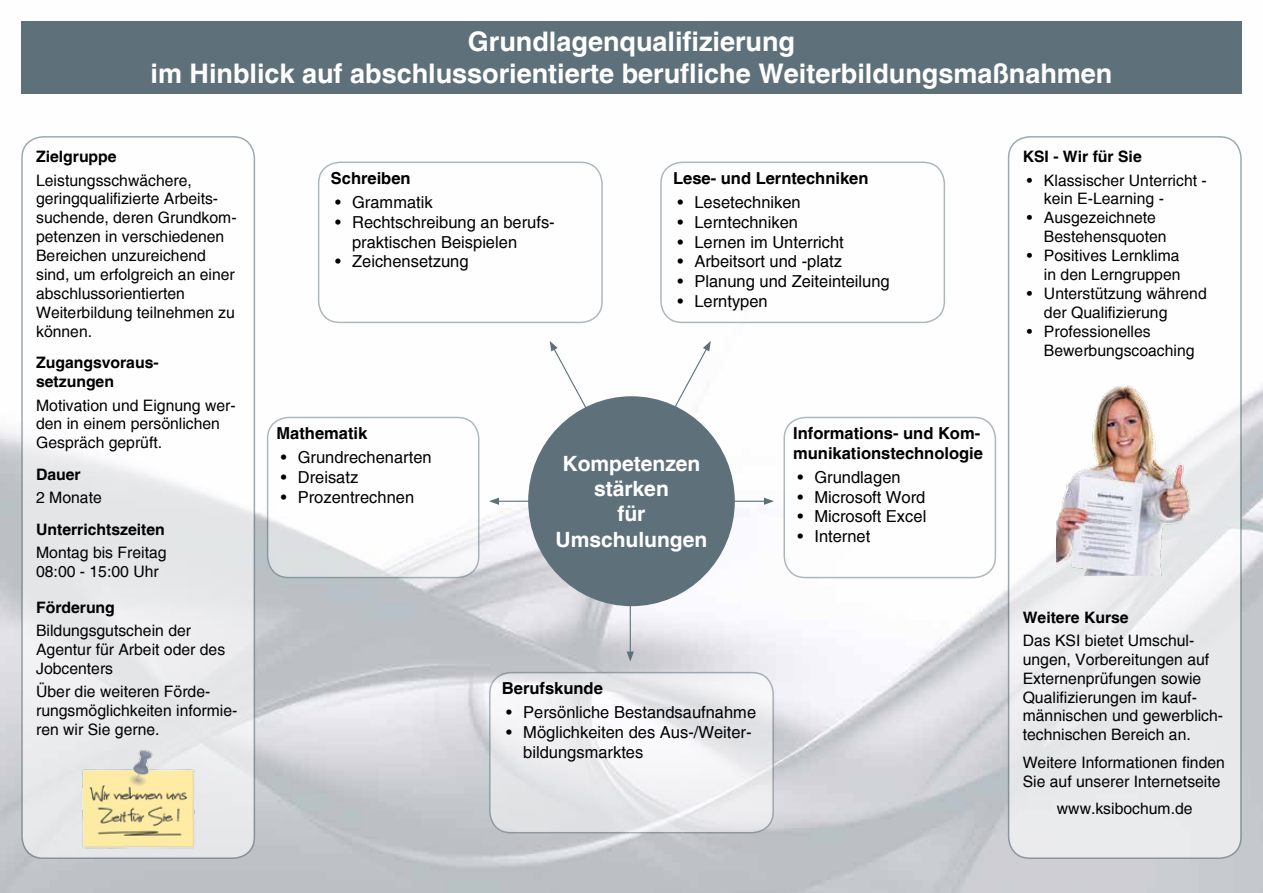
<style>
.page{position:relative;width:1263px;height:893px;background:#fff}
.page>*{position:absolute;margin:0;border:0;box-sizing:border-box;transform-origin:0 0}
.t1{font:700 27px/32.4px "Helvetica";color:#fff;text-align:center}
.t2{font:700 21px/25.2px "Helvetica";color:#fff;text-align:center}
.t3{font:16.5px/19.8px "Helvetica";color:#000}
.t4{font:700 16.5px/19.8px "Helvetica";color:#000}
.t5{font:15.75px/18.9px "Helvetica";color:#000}
.t6{font:700 15.75px/18.9px "Helvetica";color:#000}
</style>
<div class="page">
<img style="left:0;top:136px;width:1263px;height:757px">
<div style="left:22px;top:137px;width:232px;height:721px;background:linear-gradient(to bottom,#fff,#e1e3e5);border-radius:21px"></div>
<div style="left:21px;top:136px;width:234px;height:723px;border:2px solid #5e717b;border-radius:21px"></div>
<img style="left:79px;top:746px;width:118px;height:105px">
<div style="left:1008px;top:137px;width:233px;height:721px;background:linear-gradient(to bottom,#fff,#e5e6e9);border-radius:21px"></div>
<div style="left:1008px;top:136px;width:234px;height:723px;border:2px solid #5e717b;border-radius:21px"></div>
<img style="left:1056px;top:385px;width:137px;height:190px">
<div style="left:21px;top:21px;width:1221px;height:73px;background:#5e717b"></div>
<div style="left:529px;top:397px;width:205px;height:208px;background:#5e717b;border-radius:50%"></div>
<div style="left:268px;top:417px;width:211px;height:161px;background:#fff;border-radius:21px"></div>
<div style="left:267px;top:417px;width:212px;height:161px;border:2px solid #5e717b;border-radius:21px"></div>
<div style="left:784px;top:417px;width:211px;height:161px;background:#fff;border-radius:21px"></div>
<div style="left:783px;top:417px;width:213px;height:161px;border:2px solid #5e717b;border-radius:21px"></div>
<svg style="left:490px;top:673px;width:283px;height:160px;fill:#ebeaed"></svg>
<div style="left:489px;top:672px;width:285px;height:161px;border:2px solid #5e717b;border-radius:21px"></div>
<hr style="left:630px;top:599px;width:1px;height:55px;background:#5e717b">
<svg style="left:627px;top:651px;width:7px;height:11px"></svg>
<svg style="left:670px;top:341px;width:41px;height:73px"></svg>
<svg style="left:550px;top:341px;width:40px;height:73px"></svg>
<hr style="left:497px;top:501px;width:40px;height:1px;background:#5e717b">
<svg style="left:489px;top:498px;width:10px;height:7px"></svg>
<hr style="left:726px;top:501px;width:40px;height:1px;background:#5e717b">
<svg style="left:764px;top:498px;width:10px;height:7px"></svg>
<div style="left:661px;top:162px;width:283px;height:160px;background:#fff;border-radius:21px"></div>
<div style="left:660px;top:162px;width:285px;height:161px;border:2px solid #5e717b;border-radius:21px"></div>
<div style="left:319px;top:162px;width:283px;height:160px;background:#fff;border-radius:21px"></div>
<div style="left:318px;top:162px;width:285px;height:161px;border:2px solid #5e717b;border-radius:21px"></div>
<h1 class="t1" style="left:151px;top:25px;width:963px">Grundlagenqualifizierung<br>im Hinblick auf abschlussorientierte berufliche Weiterbildungsmaßnahmen</h1>
<p class="t6" style="left:36px;top:147px;width:82px">Zielgruppe</p>
<p class="t5" style="left:36px;top:171px;width:202px">Leistungsschwächere, geringqualifizierte Arbeits&shy;suchende, deren Grundkom&shy;petenzen in verschiedenen<br>Bereichen unzureichend sind, um erfolgreich an einer abschlussorientierten<br>Weiterbildung teilnehmen zu können.</p>
<p class="t6" style="left:36px;top:353px;width:124px">Zugangsvoraus&shy;setzungen</p>
<p class="t5" style="left:36px;top:396px;width:201px">Motivation und Eignung wer&shy;den in einem persönlichen<br>Gespräch geprüft.</p>
<p class="t6" style="left:36px;top:465px;width:46px">Dauer</p>
<p class="t5" style="left:36px;top:488px;width:67px">2 Monate</p>
<p class="t6" style="left:36px;top:520px;width:130px">Unterrichtszeiten</p>
<p class="t5" style="left:36px;top:543px;width:132px">Montag bis Freitag<br>08:00 - 15:00 Uhr</p>
<p class="t6" style="left:36px;top:598px;width:80px">Förderung</p>
<p class="t5" style="left:36px;top:621px;width:191px">Bildungsgutschein der<br>Agentur für Arbeit oder des<br>Jobcenters</p>
<p class="t5" style="left:36px;top:682px;width:203px">Über die weiteren Förde&shy;rungsmöglichkeiten informie&shy;ren wir Sie gerne.</p>
<p class="t4" style="left:331px;top:168px;width:81px">Schreiben</p>
<p class="t3" style="left:335px;top:192px;width:99px">• Grammatik</p>
<p class="t3" style="left:352px;top:212px;width:204px;text-indent:-17px">• Rechtschreibung an berufs&shy;praktischen Beispielen</p>
<p class="t3" style="left:335px;top:252px;width:135px">• Zeichensetzung</p>
<p class="t4" style="left:673px;top:168px;width:197px">Lese- und Lerntechniken</p>
<p class="t3" style="left:677px;top:192px;width:125px">• Lesetechniken</p>
<p class="t3" style="left:677px;top:212px;width:122px">• Lerntechniken</p>
<p class="t3" style="left:677px;top:232px;width:168px">• Lernen im Unterricht</p>
<p class="t3" style="left:677px;top:252px;width:166px">• Arbeitsort und -platz</p>
<p class="t3" style="left:677px;top:272px;width:214px">• Planung und Zeiteinteilung</p>
<p class="t3" style="left:677px;top:291px;width:92px">• Lerntypen</p>
<p class="t4" style="left:276px;top:423px;width:92px">Mathematik</p>
<p class="t3" style="left:281px;top:447px;width:152px">• Grundrechenarten</p>
<p class="t3" style="left:281px;top:467px;width:79px">• Dreisatz</p>
<p class="t3" style="left:281px;top:487px;width:135px">• Prozentrechnen</p>
<h2 class="t2" style="left:556px;top:451px;width:153px">Kompetenzen stärken<br>für<br>Umschulungen</h2>
<p class="t4" style="left:793px;top:423px;width:191px">Informations- und Kom&shy;munikationstechnologie</p>
<p class="t3" style="left:797px;top:467px;width:105px">• Grundlagen</p>
<p class="t3" style="left:797px;top:487px;width:129px">• Microsoft Word</p>
<p class="t3" style="left:797px;top:507px;width:130px">• Microsoft Excel</p>
<p class="t3" style="left:797px;top:527px;width:74px">• Internet</p>
<p class="t4" style="left:502px;top:678px;width:102px">Berufskunde</p>
<p class="t3" style="left:506px;top:703px;width:251px">• Persönliche Bestandsaufnahme</p>
<p class="t3" style="left:523px;top:722px;width:230px;text-indent:-17px">• Möglichkeiten des Aus-/Weiter&shy;bildungsmarktes</p>
<p class="t6" style="left:1023px;top:147px;width:121px">KSI - Wir für Sie</p>
<p class="t5" style="left:1044px;top:171px;width:164px;text-indent:-17px">• Klassischer Unterricht - kein E-Learning -</p>
<p class="t5" style="left:1044px;top:209px;width:124px;text-indent:-17px">• Ausgezeichnete<br>Bestehensquoten</p>
<p class="t5" style="left:1027px;top:246px;width:155px;text-align:right">• Positives Lernklima in den Lerngruppen</p>
<p class="t5" style="left:1044px;top:284px;width:164px;text-indent:-17px">• Unterstützung während der Qualifizierung</p>
<p class="t5" style="left:1044px;top:322px;width:152px;text-indent:-17px">• Professionelles<br>Bewerbungscoaching</p>
<p class="t6" style="left:1023px;top:608px;width:107px">Weitere Kurse</p>
<p class="t5" style="left:1023px;top:631px;width:202px">Das KSI bietet Umschul&shy;ungen, Vorbereitungen auf<br>Externenprüfungen sowie<br>Qualifizierungen im kauf&shy;männischen und gewerblich&shy;technischen Bereich an.</p>
<p class="t5" style="left:1023px;top:753px;width:204px">Weitere Informationen finden<br>Sie auf unserer Internetseite</p>
<p class="t5" style="left:1057px;top:799px;width:137px">www.ksibochum.de</p>
</div>
